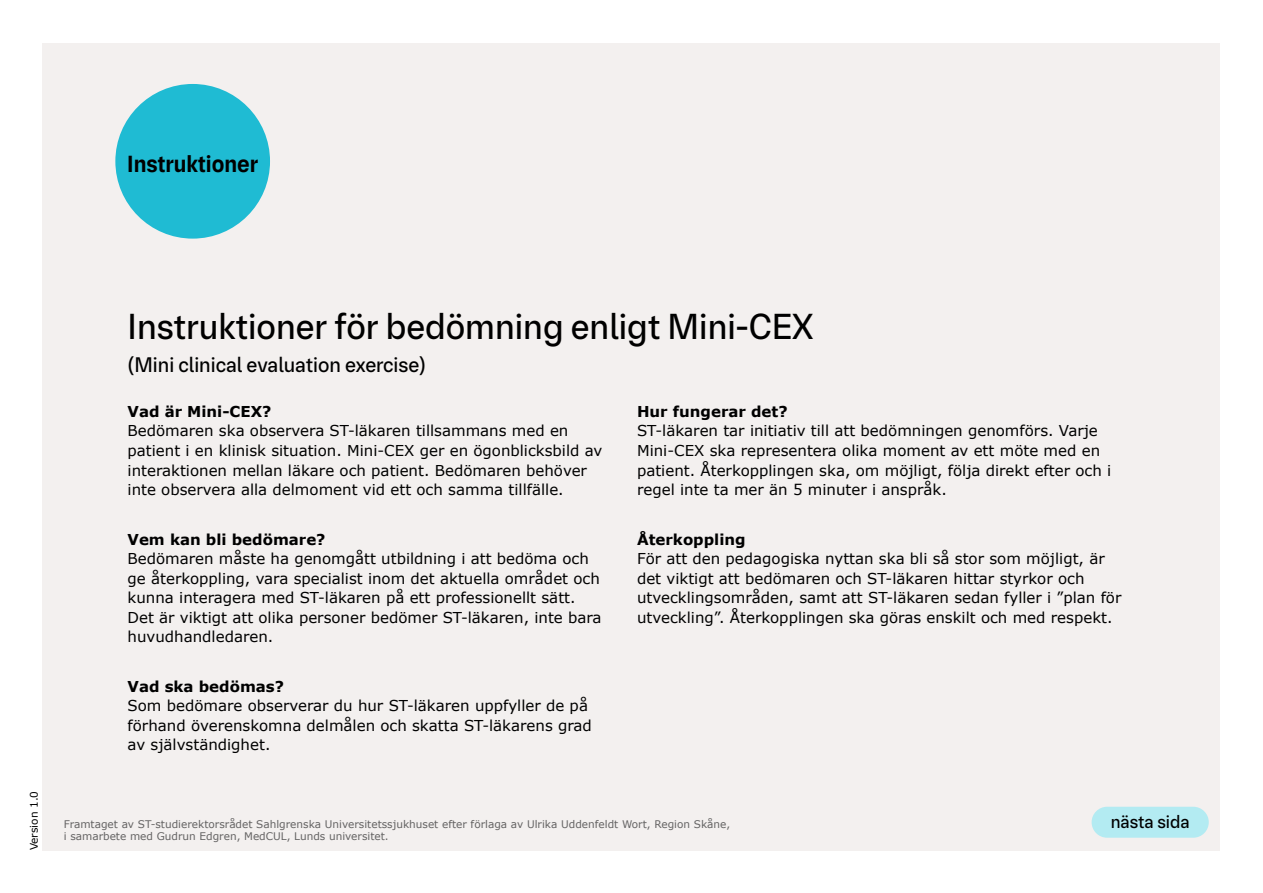
<style>
.page{position:relative;width:1263px;height:893px;background:#fff}
.page>*{position:absolute;margin:0;border:0;box-sizing:border-box;transform-origin:0 0}
.t1{font:36px "VGR Sans";color:#000}
.t2{font:700 23.25px "VGR Sans";color:#000}
.t3{font:21px "VGR Sans";color:#000}
.t4{font:18px "VGR Sans";color:#000}
.t5{font:15px/19.5px "Verdana";color:#000}
.t6{font:700 15px "Verdana";color:#000}
.t7{font:10.5px/12.6px "Verdana";color:#646363}
.t8{font:10.5px "Verdana";color:#000}
</style>
<div class="page">
<div style="left:43px;top:43px;width:1177px;height:807px;background:#f3f0ef"></div>
<div style="left:115px;top:84px;width:155px;height:155px;background:#1fbbd3;border-radius:50%"></div>
<div style="left:1091px;top:807px;width:118px;height:31px;background:#b3ebf2;border-radius:15px"></div>
<h2 class="t2" style="left:127px;top:150px;width:132px">Instruktioner</h2>
<p class="t8" style="left:27px;top:850px;width:61px;rotate:-90deg">Version 1.0</p>
<h1 class="t1" style="left:128px;top:306px;width:687px">Instruktioner för bedömning enligt Mini-CEX</h1>
<h3 class="t3" style="left:128px;top:352px;width:300px">(Mini clinical evaluation exercise)</h3>
<p class="t6" style="left:128px;top:401px;width:145px">Vad är Mini-CEX?</p>
<p class="t5" style="left:128px;top:421px;width:476px">Bedömaren ska observera ST-läkaren tillsammans med en patient i en klinisk situation. Mini-CEX ger en ögonblicksbild av interaktionen mellan läkare och patient. Bedömaren behöver inte observera alla delmoment vid ett och samma tillfälle.</p>
<p class="t6" style="left:128px;top:528px;width:199px">Vem kan bli bedömare?</p>
<p class="t5" style="left:128px;top:549px;width:476px">Bedömaren måste ha genomgått utbildning i att bedöma och ge återkoppling, vara specialist inom det aktuella området och kunna interagera med ST-läkaren på ett professionellt sätt.<br>Det är viktigt att olika personer bedömer ST-läkaren, inte bara huvudhandledaren.</p>
<p class="t6" style="left:128px;top:675px;width:158px">Vad ska bedömas?</p>
<p class="t5" style="left:128px;top:696px;width:466px">Som bedömare observerar du hur ST-läkaren uppfyller de på förhand överenskomna delmålen och skatta ST-läkarens grad av självständighet.</p>
<p class="t6" style="left:637px;top:401px;width:152px">Hur fungerar det?</p>
<p class="t5" style="left:637px;top:421px;width:476px">ST-läkaren tar initiativ till att bedömningen genomförs. Varje Mini-CEX ska representera olika moment av ett möte med en patient. Återkopplingen ska, om möjligt, följa direkt efter och i regel inte ta mer än 5 minuter i anspråk.</p>
<p class="t6" style="left:637px;top:528px;width:110px">Återkoppling</p>
<p class="t5" style="left:637px;top:549px;width:486px">För att den pedagogiska nyttan ska bli så stor som möjligt, är det viktigt att bedömaren och ST-läkaren hittar styrkor och utvecklingsområden, samt att ST-läkaren sedan fyller i ”plan för utveckling”. Återkopplingen ska göras enskilt och med respekt.</p>
<p class="t7" style="left:64px;top:817px;width:668px">Framtaget av ST-studierektorsrådet Sahlgrenska Universitetssjukhuset efter förlaga av Ulrika Uddenfeldt Wort, Region Skåne, i samarbete med Gudrun Edgren, MedCUL, Lunds universitet.</p>
<p class="t4" style="left:1111px;top:811px;width:81px">nästa sida</p>
</div>
